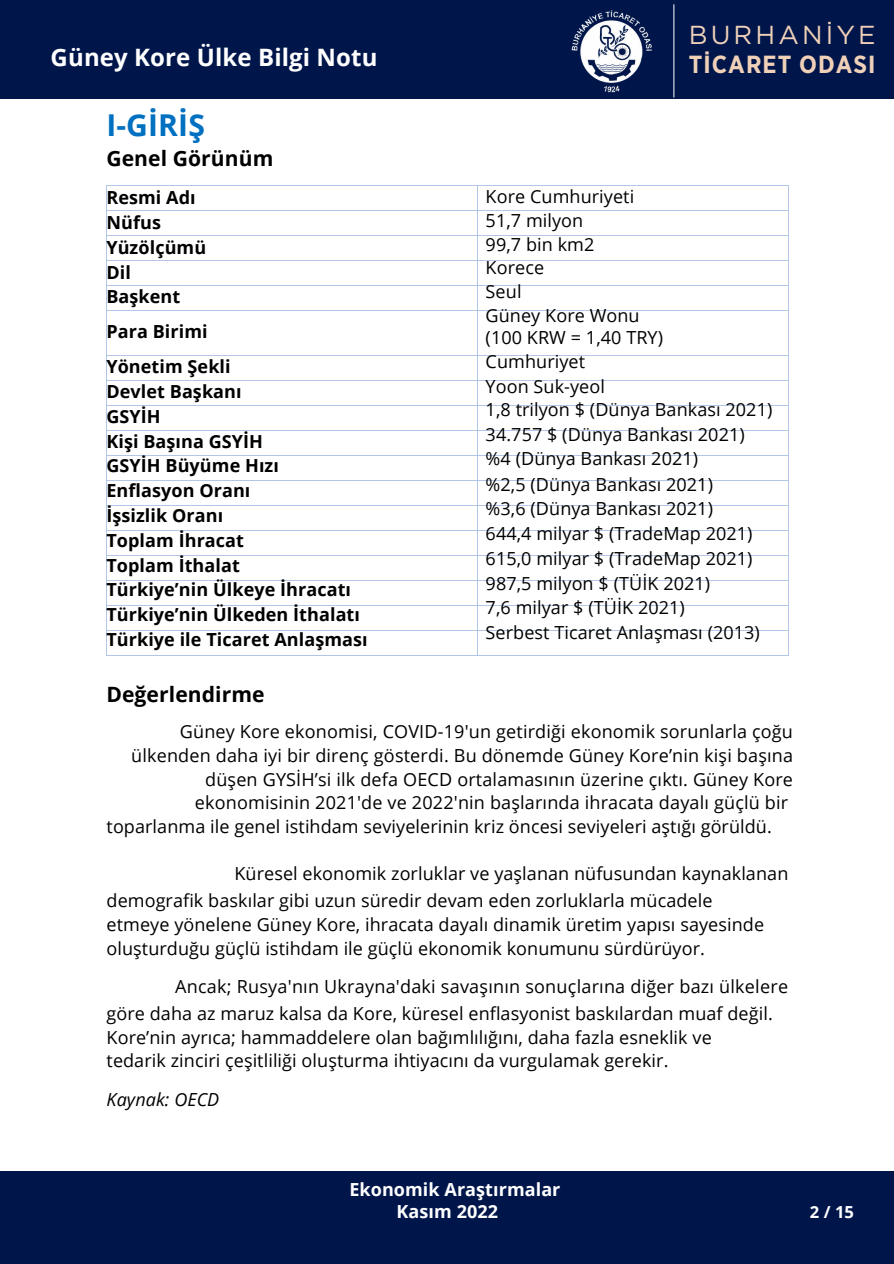
<style>
.page{position:relative;width:894px;height:1264px;background:#fff}
.page>*{position:absolute;margin:0;border:0;box-sizing:border-box;transform-origin:0 0}
.t1{font:700 30.15px "Open Sans";letter-spacing:.005em;color:#0070c0}
.t2{font:25.95px "Gotham";letter-spacing:.12em;color:#f0d1b8}
.t3{font:700 24.75px "Gotham Narrow";letter-spacing:.045em;color:#f0d1b8}
.t4{font:700 24px "Open Sans";letter-spacing:.005em;color:#fff}
.t5{font:700 21px "Open Sans";letter-spacing:.005em;color:#000}
.t6{font:18px/23.7px "Open Sans";letter-spacing:.005em;color:#000}
.t7{font:700 18px/24.8px "Open Sans";letter-spacing:.005em;color:#000}
.t8{font:700 18px/21.5px "Open Sans";letter-spacing:.005em;color:#fff}
.t9{font:italic 18px "Open Sans";letter-spacing:.005em;color:#000}
.t10{font:700 16.5px "Open Sans";color:#fff}
</style>
<div class="page">
<div style="left:0;top:1170px;width:893px;height:93px;background:#00164b"></div>
<div style="left:0;top:1px;width:893px;height:97px;background:#00164b"></div>
<hr style="left:107px;top:185px;width:370px;height:1px;background:#b4c6e7">
<hr style="left:477px;top:185px;width:311px;height:1px;background:#b4c6e7">
<hr style="left:107px;top:210px;width:370px;height:1px;background:#b4c6e7">
<hr style="left:477px;top:210px;width:311px;height:1px;background:#b4c6e7">
<hr style="left:107px;top:235px;width:370px;height:1px;background:#b4c6e7">
<hr style="left:477px;top:235px;width:311px;height:1px;background:#b4c6e7">
<hr style="left:107px;top:260px;width:370px;height:1px;background:#b4c6e7">
<hr style="left:477px;top:260px;width:311px;height:1px;background:#b4c6e7">
<hr style="left:107px;top:285px;width:370px;height:1px;background:#b4c6e7">
<hr style="left:477px;top:285px;width:311px;height:1px;background:#b4c6e7">
<svg style="left:106px;top:185px;width:1px;height:126px"></svg>
<hr style="left:107px;top:310px;width:370px;height:1px;background:#b4c6e7">
<svg style="left:477px;top:186px;width:1px;height:124px"></svg>
<hr style="left:477px;top:310px;width:311px;height:1px;background:#b4c6e7">
<svg style="left:788px;top:185px;width:1px;height:126px"></svg>
<hr style="left:106px;top:311px;width:1px;height:44px;background:#b4c6e7">
<hr style="left:477px;top:311px;width:1px;height:44px;background:#b4c6e7">
<hr style="left:788px;top:311px;width:1px;height:44px;background:#b4c6e7">
<hr style="left:107px;top:355px;width:370px;height:1px;background:#b4c6e7">
<hr style="left:477px;top:355px;width:311px;height:1px;background:#b4c6e7">
<hr style="left:107px;top:380px;width:370px;height:1px;background:#b4c6e7">
<hr style="left:477px;top:380px;width:311px;height:1px;background:#b4c6e7">
<hr style="left:107px;top:405px;width:370px;height:1px;background:#b4c6e7">
<hr style="left:477px;top:405px;width:311px;height:1px;background:#b4c6e7">
<hr style="left:107px;top:430px;width:370px;height:1px;background:#b4c6e7">
<hr style="left:477px;top:430px;width:311px;height:1px;background:#b4c6e7">
<hr style="left:107px;top:455px;width:370px;height:1px;background:#b4c6e7">
<hr style="left:477px;top:455px;width:311px;height:1px;background:#b4c6e7">
<hr style="left:107px;top:480px;width:370px;height:1px;background:#b4c6e7">
<hr style="left:477px;top:480px;width:311px;height:1px;background:#b4c6e7">
<hr style="left:107px;top:505px;width:370px;height:1px;background:#b4c6e7">
<hr style="left:477px;top:505px;width:311px;height:1px;background:#b4c6e7">
<hr style="left:107px;top:529px;width:370px;height:1px;background:#b4c6e7">
<hr style="left:477px;top:529px;width:311px;height:1px;background:#b4c6e7">
<hr style="left:107px;top:555px;width:370px;height:1px;background:#b4c6e7">
<hr style="left:477px;top:555px;width:311px;height:1px;background:#b4c6e7">
<hr style="left:107px;top:580px;width:370px;height:1px;background:#b4c6e7">
<hr style="left:477px;top:580px;width:311px;height:1px;background:#b4c6e7">
<hr style="left:107px;top:605px;width:370px;height:1px;background:#b4c6e7">
<hr style="left:477px;top:605px;width:311px;height:1px;background:#b4c6e7">
<hr style="left:107px;top:629px;width:370px;height:1px;background:#b4c6e7">
<hr style="left:477px;top:629px;width:311px;height:1px;background:#b4c6e7">
<svg style="left:106px;top:355px;width:1px;height:300px"></svg>
<hr style="left:107px;top:654px;width:370px;height:1px;background:#b4c6e7">
<svg style="left:477px;top:356px;width:1px;height:298px"></svg>
<hr style="left:477px;top:654px;width:311px;height:1px;background:#b4c6e7">
<svg style="left:788px;top:355px;width:1px;height:300px"></svg>
<hr style="left:673px;top:5px;width:1px;height:92px;background:#fff">
<img style="left:571px;top:10px;width:81px;height:83px">
<h3 class="t4" style="left:51px;top:40px;width:328px">Güney Kore Ülke Bilgi Notu</h3>
<h1 class="t1" style="left:106px;top:104px;width:100px">I-GİRİŞ</h1>
<p class="t5" style="left:106px;top:143px;width:168px">Genel Görünüm</p>
<p class="t7" style="left:106px;top:185px;width:101px">Resmi Adı<br>Nüfus<br>Yüzölçümü<br>Dil<br>Başkent</p>
<p class="t7" style="left:106px;top:314px;width:126px;line-height:35px">Para Birimi<br>Yönetim Şekli</p>
<p class="t7" style="left:106px;top:378px;width:263px">Devlet Başkanı<br>GSYİH<br>Kişi Başına GSYİH<br>GSYİH Büyüme Hızı<br>Enflasyon Oranı<br>İşsizlik Oranı<br>Toplam İhracat<br>Toplam İthalat<br>Türkiye’nin Ülkeye İhracatı<br>Türkiye’nin Ülkeden İthalatı<br>Türkiye ile Ticaret Anlaşması</p>
<p class="t5" style="left:106px;top:679px;width:160px">Değerlendirme</p>
<h2 class="t2" style="left:688px;top:23px;width:188px">BURHANİYE</h2>
<h3 class="t3" style="left:688px;top:53px;width:188px">TİCARET ODASI</h3>
<p class="t6" style="left:485px;top:184px;width:288px">Kore Cumhuriyeti<br>51,7 milyon<br>99,7 bin km2<br>Korece<br>Seul<br>Güney Kore Wonu<br>(100 KRW = 1,40 TRY)<br>Cumhuriyet<br>Yoon Suk-yeol<br>1,8 trilyon $ (Dünya Bankası 2021)<br>34.757 $ (Dünya Bankası 2021) %4 (Dünya Bankası 2021)</p>
<p class="t6" style="left:485px;top:471px;width:276px;line-height:24.8px">%2,5 (Dünya Bankası 2021)<br>%3,6 (Dünya Bankası 2021)<br>644,4 milyar $ (TradeMap 2021)<br>615,0 milyar $ (TradeMap 2021)<br>987,5 milyon $ (TÜİK 2021)<br>7,6 milyar $ (TÜİK 2021)<br>Serbest Ticaret Anlaşması (2013)</p>
<p class="t6" style="left:180px;top:719px;width:614px">Güney Kore ekonomisi, COVID-19'un getirdiği ekonomik sorunlarla çoğu</p>
<p class="t6" style="left:131px;top:743px;width:663px">ülkenden daha iyi bir direnç gösterdi. Bu dönemde Güney Kore’nin kişi başına</p>
<p class="t6" style="left:205px;top:766px;width:589px">düşen GYSİH’si ilk defa OECD ortalamasının üzerine çıktı. Güney Kore</p>
<p class="t6" style="left:195px;top:790px;width:594px">ekonomisinin 2021'de ve 2022'nin başlarında ihracata dayalı güçlü bir</p>
<p class="t6" style="left:106px;top:814px;width:666px">toparlanma ile genel istihdam seviyelerinin kriz öncesi seviyeleri aştığı görüldü.</p>
<p class="t6" style="left:106px;top:859px;width:683px;line-height:27px;text-indent:128px">Küresel ekonomik zorluklar ve yaşlanan nüfusundan kaynaklanan demografik baskılar gibi uzun süredir devam eden zorluklarla mücadele</p>
<p class="t6" style="left:106px;top:912px;width:659px">etmeye yönelene Güney Kore, ihracata dayalı dinamik üretim yapısı sayesinde oluşturduğu güçlü istihdam ile güçlü ekonomik konumunu sürdürüyor.</p>
<p class="t6" style="left:106px;top:972px;width:682px;line-height:27px;text-indent:69px">Ancak; Rusya'nın Ukrayna'daki savaşının sonuçlarına diğer bazı ülkelere göre daha az maruz kalsa da Kore, küresel enflasyonist baskılardan muaf değil.</p>
<p class="t6" style="left:106px;top:1024px;width:606px">Kore’nin ayrıca; hammaddelere olan bağımlılığını, daha fazla esneklik ve tedarik zinciri çeşitliliği oluşturma ihtiyacını da vurgulamak gerekir.</p>
<p class="t9" style="left:106px;top:1086px;width:114px">Kaynak: OECD</p>
<p class="t8" style="left:396px;top:1178px;width:165px;text-indent:-47px">Ekonomik Araştırmalar<br>Kasım 2022</p>
<p class="t10" style="left:809px;top:1199px;width:46px">2/15</p>
</div>
